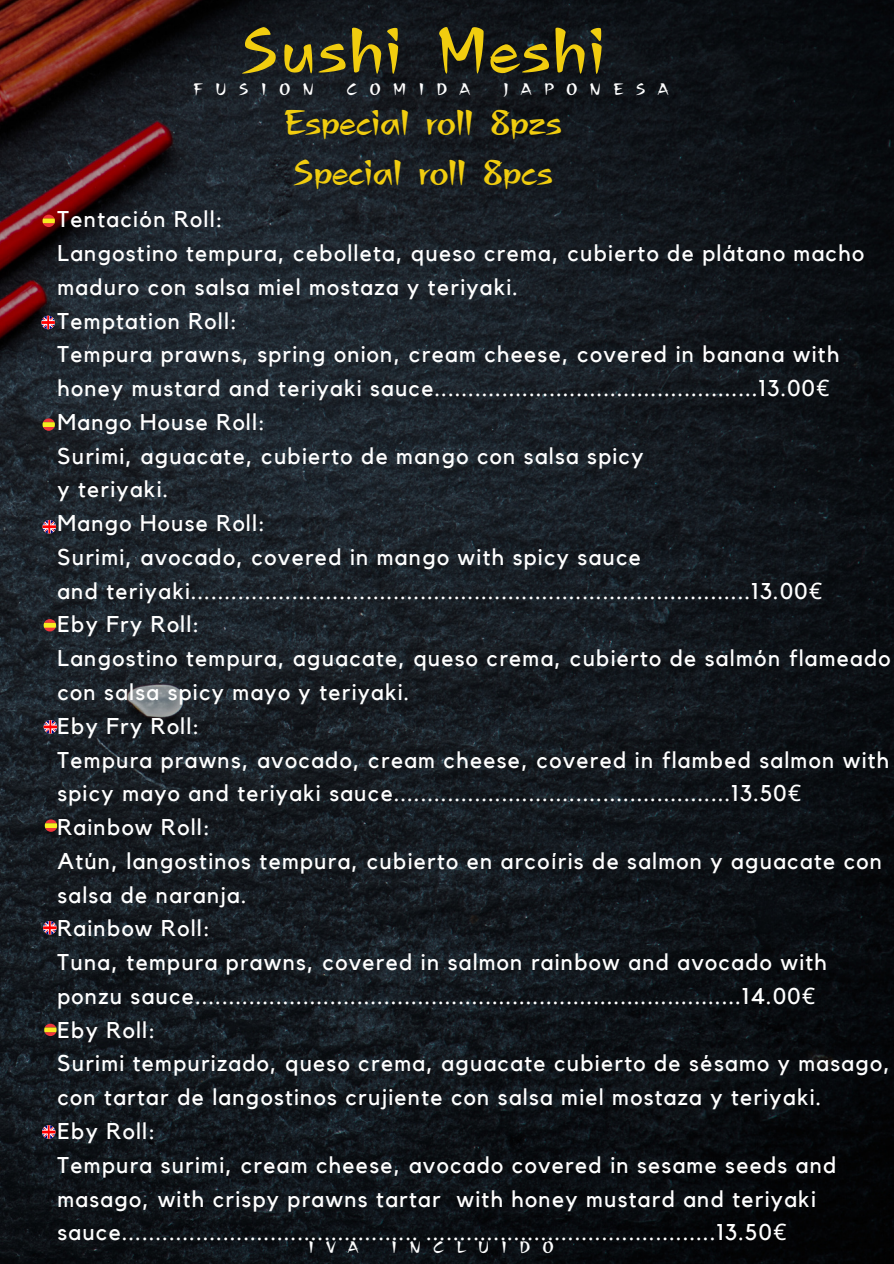
<style>
.page{position:relative;width:894px;height:1264px;background:#fff}
.page>*{position:absolute;margin:0;border:0;box-sizing:border-box;transform-origin:0 0}
.t1{font:64.8px "TEST Pop Fury B";color:#f1cd0f}
.t2{font:35.85px/49.5px "TEST Pop Fury B";letter-spacing:-.04em;color:#f1cd0f}
.t3{font:22.8px/33.8px "Kollektif";letter-spacing:.06em;color:#fff}
.t4{font:16.65px "TEST Pop Fury B";letter-spacing:.715em;color:#fff}
.s1{font-family:"Noto Sans"}
</style>
<div class="page">
<img style="left:0;top:0;width:893px;height:1263px">
<svg style="left:43px;top:921px;width:14px;height:13px"></svg>
<svg style="left:42px;top:1125px;width:13px;height:13px"></svg>
<svg style="left:45px;top:819px;width:12px;height:12px"></svg>
<svg style="left:41px;top:316px;width:14px;height:13px"></svg>
<svg style="left:43px;top:520px;width:13px;height:13px"></svg>
<svg style="left:43px;top:215px;width:12px;height:12px"></svg>
<svg style="left:43px;top:418px;width:12px;height:13px"></svg>
<svg style="left:44px;top:720px;width:13px;height:13px"></svg>
<svg style="left:44px;top:1023px;width:13px;height:13px"></svg>
<svg style="left:44px;top:619px;width:12px;height:12px"></svg>
<p class="t1" style="left:239px;top:16px;width:368px">Sushi Meshi</p>
<p class="t4" style="left:193px;top:80px;width:122px">FUSION</p>
<p class="t4" style="left:346px;top:80px;width:126px">COMIDA</p>
<p class="t4" style="left:502px;top:80px;width:167px">JAPONESA</p>
<p class="t2" style="left:283px;top:97px;width:281px">Especial roll 8pzs<br>Special roll 8pcs</p>
<p class="t3" style="left:57px;top:203px;width:834px">Tentación Roll:<br>Langostino tempura, cebolleta, queso crema, cubierto de plátano macho maduro con salsa miel mostaza y teriyaki.<br>Temptation Roll:<br>Tempura prawns, spring onion, cream cheese, covered in banana with honey mustard and teriyaki sauce................................................13.00<span class="s1">€ </span>Mango House Roll:<br>Surimi, aguacate, cubierto de mango con salsa spicy<br>y teriyaki.<br>Mango House Roll:<br>Surimi, avocado, covered in mango with spicy sauce<br>and teriyaki...................................................................................13.00<span class="s1">€<br></span>Eby Fry Roll:<br>Langostino tempura, aguacate, queso crema, cubierto de salmón flameado con salsa spicy mayo y teriyaki.<br>Eby Fry Roll:<br>Tempura prawns, avocado, cream cheese, covered in flambed salmon with spicy mayo and teriyaki sauce..................................................13.50<span class="s1">€ </span>Rainbow Roll:<br>Atún, langostinos tempura, cubierto en arcoíris de salmon y aguacate con salsa de naranja.<br>Rainbow Roll:<br>Tuna, tempura prawns, covered in salmon rainbow and avocado with ponzu sauce.................................................................................14.00<span class="s1">€<br></span>Eby Roll:<br>Surimi tempurizado, queso crema, aguacate cubierto de sésamo y masago, con tartar de langostinos crujiente con salsa miel mostaza y teriyaki.<br>Eby Roll:<br>Tempura surimi, cream cheese, avocado covered in sesame seeds and masago, with crispy prawns tartar with honey mustard and teriyaki sauce............................................ ...........................................13.50<span class="s1">€</span></p>
<p class="t4" style="left:308px;top:1237px;width:52px">IVA</p>
<p class="t4" style="left:391px;top:1237px;width:164px">INCLUIDO</p>
</div>
